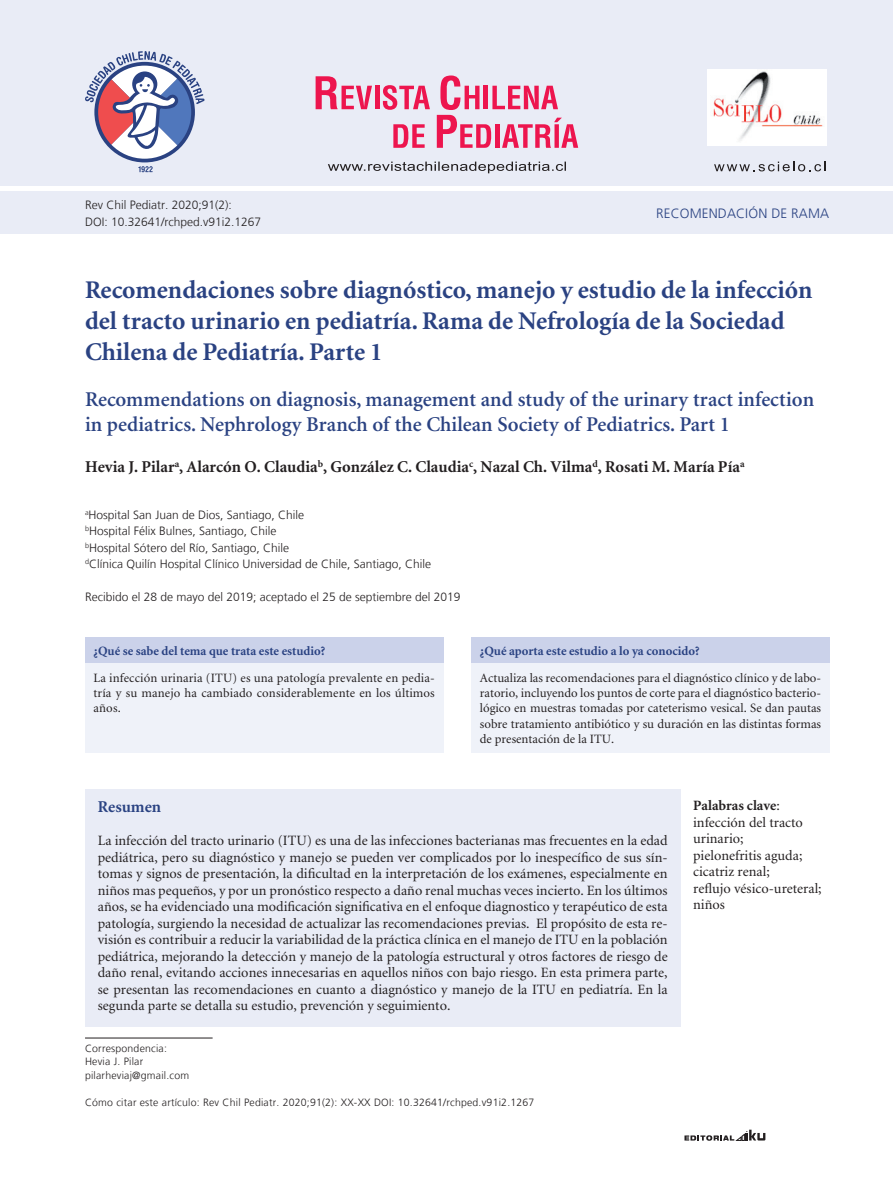
<style>
.page{position:relative;width:893px;height:1191px;background:#fff}
.page>*{position:absolute;margin:0;border:0;box-sizing:border-box;transform-origin:0 0}
.t1{font:700 25.5px/30.6px "Minion";color:#2a4282}
.t2{font:600 21px/25.2px "Minion";color:#2a4282}
.t3{font:700 16.5px "Minion";color:#231f20}
.t4{font:700 16.5px "Minion";color:#2a4282}
.t5{font:14.25px/16.5px "Minion";color:#231f20}
.t6{font:300 13.5px "Frutiger LT";letter-spacing:.01em;color:#2a4282}
.t7{font:12.75px/15.3px "Minion";letter-spacing:.005em;color:#231f20;text-align:justify}
.t8{font:700 12.75px "Minion";color:#2a4282}
.t9{font:300 12px/16.5px "Frutiger LT";color:#231f20}
.t10{font:300 10.5px/13.5px "Frutiger LT";letter-spacing:.02em;color:#231f20}
.s1{font-weight:700}
</style>
<div class="page">
<svg style="left:684px;top:1129px;width:81px;height:11px"></svg>
<div style="left:0;top:192px;width:893px;height:42px;background:#e9ecf6"></div>
<div style="left:0;top:0;width:893px;height:186px;background:#e9ecf6"></div>
<svg style="left:714px;top:162px;width:111px;height:9px"></svg>
<svg style="left:138px;top:166px;width:15px;height:6px"></svg>
<svg style="left:85px;top:51px;width:120px;height:108px"></svg>
<img style="left:707px;top:70px;width:119px;height:75px">
<svg style="left:393px;top:124px;width:32px;height:24px"></svg>
<svg style="left:316px;top:76px;width:56px;height:33px"></svg>
<hr style="left:375px;top:86px;width:4px;height:23px;background:#ed154e">
<svg style="left:383px;top:85px;width:47px;height:25px"></svg>
<svg style="left:437px;top:75px;width:141px;height:73px"></svg>
<svg style="left:328px;top:162px;width:238px;height:11px"></svg>
<hr style="left:85px;top:1037px;width:128px;height:1px;background:#231f20">
<div style="left:85px;top:789px;width:595px;height:237px;background:#e9ecf6"></div>
<div style="left:85px;top:637px;width:358px;height:26px;background:#cbd2ea"></div>
<div style="left:85px;top:663px;width:358px;height:90px;background:#eff2f9"></div>
<div style="left:471px;top:637px;width:359px;height:26px;background:#cbd2ea"></div>
<div style="left:471px;top:663px;width:359px;height:90px;background:#eff2f9"></div>
<p class="t9" style="left:85px;top:197px;width:178px">Rev Chil Pediatr. 2020;91(2):<br>DOI : 10.32641/rchped.v91i2.1267</p>
<p class="t6" style="left:656px;top:205px;width:175px">Recomendación de Rama</p>
<h1 class="t1" style="left:85px;top:276px;width:729px">Recomendaciones sobre diagnóstico, manejo y estudio de la infección del tracto urinario en pediatría. Rama de Nefrología de la Sociedad<br>Chilena de Pediatría. Parte 1</h1>
<h2 class="t2" style="left:85px;top:387px;width:731px">Recommendations on diagnosis, management and study of the urinary tract infection in pediatrics. Nephrology Branch of the Chilean Society of Pediatrics. Part 1</h2>
<p class="t3" style="left:85px;top:458px;width:661px">Hevia J. Pilar<sup>a</sup>, Alarcón O. Claudia<sup>b</sup>, González C. Claudia<sup>c</sup>, Nazal Ch. Vilma<sup>d</sup>, Rosati M. María Pía<sup>a</sup></p>
<p class="t9" style="left:85px;top:506px;width:348px"><sup>a</sup>Hospital San Juan de Dios, Santiago, Chile<br><sup>b</sup>Hospital Félix Bulnes, Santiago, Chile<br><sup>b</sup>Hospital Sótero del Río, Santiago, Chile<br><sup>d</sup>C línica Quilín Hospital Clínico Universidad de Chile, Santiago, Chile</p>
<p class="t9" style="left:85px;top:589px;width:377px">Recibido el 28 de mayo del 2019; aceptado el 25 de septiembre del 2019</p>
<p class="t8" style="left:94px;top:644px;width:233px">¿Qué se sabe del tema que trata este estudio?</p>
<p class="t7" style="left:94px;top:670px;width:343px">La infección urinaria (ITU) es una patología prevalente en pedia&shy;tría y su manejo ha cambiado considerablemente en los últimos años.</p>
<p class="t8" style="left:480px;top:644px;width:221px">¿Qué aporta este estudio a lo ya conocido?</p>
<p class="t7" style="left:480px;top:670px;width:343px">Actualiza las recomendaciones para el diagnóstico clínico y de labo&shy;ratorio, incluyendo los puntos de corte para el diagnóstico bacterio&shy;lógico en muestras tomadas por cateterismo vesical. Se dan pautas sobre tratamiento antibiótico y su duración en las distintas formas de presentación de la ITU.</p>
<p class="t4" style="left:98px;top:798px;width:65px">Resumen</p>
<p class="t5" style="left:98px;top:832px;width:571px;text-align:justify">La infección del tracto urinario (ITU) es una de las infecciones bacterianas mas frecuentes en la edad pediátrica, pero su diagnóstico y manejo se pueden ver complicados por lo inespecífico de sus sín&shy;tomas y signos de presentación, la dificultad en la interpretación de los exámenes, especialmente en niños mas pequeños, y por un pronóstico respecto a daño renal muchas veces incierto. En los últimos años, se ha evidenciado una modificación significativa en el enfoque diagnostico y terapéutico de esta patología, surgiendo la necesidad de actualizar las recomendaciones previas. El propósito de esta re&shy;visión es contribuir a reducir la variabilidad de la práctica clínica en el manejo de ITU en la población pediátrica, mejorando la detección y manejo de la patología estructural y otros factores de riesgo de daño renal, evitando acciones innecesarias en aquellos niños con bajo riesgo. En esta primera parte, se presentan las recomendaciones en cuanto a diagnóstico y manejo de la ITU en pediatría. En la segunda parte se detalla su estudio, prevención y seguimiento.</p>
<p class="t10" style="left:85px;top:1041px;width:106px">Correspondencia:<br>Hevia J. Pilar pilarheviaj@gmail.com</p>
<p class="t10" style="left:85px;top:1095px;width:451px">Cómo citar este artículo: Rev C hil Pediatr. 2020;91(2): XX-XX DOI : 10.32641/rchped.v91i2.1267</p>
<p class="t5" style="left:693px;top:798px;width:130px"><span class="s1">Palabras clave</span>: infección del tracto urinario;<br>pielonefritis aguda; cicatriz renal;<br>reflujo vésico-ureteral; niños</p>
</div>
